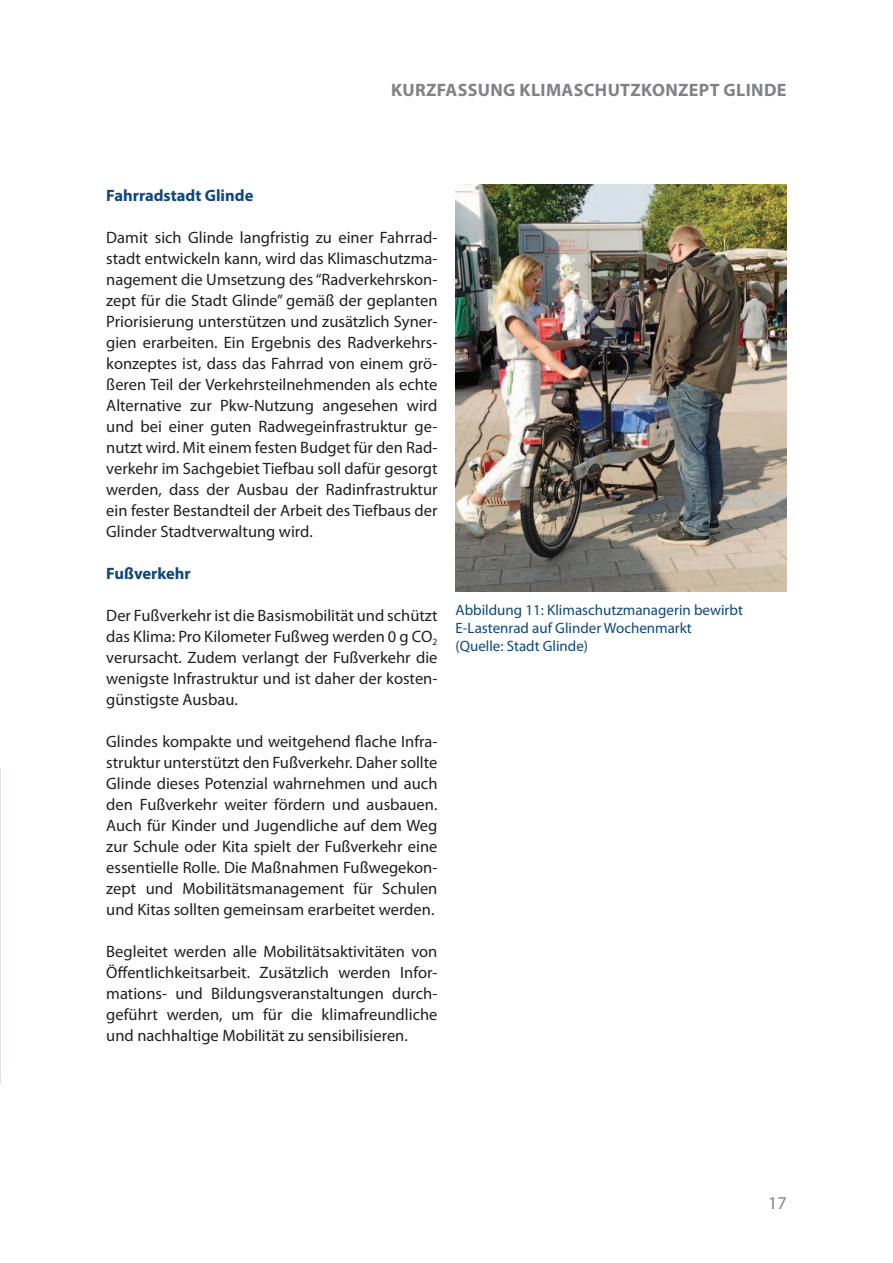
<style>
.page{position:relative;width:893px;height:1263px;background:#fff}
.page>*{position:absolute;margin:0;border:0;box-sizing:border-box;transform-origin:0 0}
.t1{font:700 18px "Myriad Pro";letter-spacing:.02em;color:#808285}
.t2{font:18px "Myriad Pro";color:#808285}
.t3{font:16.5px/21px "Myriad Pro";color:#231f20;text-align:justify}
.t4{font:700 16.5px "Myriad Pro";color:#0e4779}
.t5{font:15px/18px "Myriad Pro";color:#0e4779}
</style>
<div class="page">
<hr style="left:0;top:768px;width:1px;height:315px;background:#dfe1ea">
<img style="left:456px;top:185px;width:331px;height:406px">
<p class="t1" style="left:391px;top:78px;width:397px">KURZFASSUNG KLIMASCHUTZKONZEPT GLINDE</p>
<p class="t4" style="left:106px;top:185px;width:149px">FAHRRADSTADT GLINDE</p>
<p class="t3" style="left:106px;top:227px;width:333px">Damit sich Glinde langfristig zu einer Fahrrad&shy;stadt entwickeln kann, wird das Klimaschutzma&shy;nagement die Umsetzung des “Radverkehrskon&shy;zept für die Stadt Glinde” gemäß der geplanten Priorisierung unterstützen und zusätzlich Syner&shy;gien erarbeiten. Ein Ergebnis des Radverkehrs&shy;konzeptes ist, dass das Fahrrad von einem grö&shy;ßeren Teil der Verkehrsteilnehmenden als echte Alternative zur Pkw-Nutzung angesehen wird und bei einer guten Radwegeinfrastruktur ge&shy;nutzt wird. Mit einem festen Budget für den Rad&shy;verkehr im Sachgebiet Tiefbau soll dafür gesorgt werden, dass der Ausbau der Radinfrastruktur ein fester Bestandteil der Arbeit des Tiefbaus der Glinder Stadtverwaltung wird.</p>
<p class="t4" style="left:106px;top:563px;width:86px">FUßVERKEHR</p>
<p class="t3" style="left:106px;top:605px;width:333px">Der Fußverkehr ist die Basismobilität und schützt das Klima: Pro Kilometer Fußweg werden 0 g CO<sub>2 </sub>verursacht. Zudem verlangt der Fußverkehr die wenigste Infrastruktur und ist daher der kosten&shy;günstigste Ausbau.</p>
<p class="t3" style="left:106px;top:731px;width:333px">Glindes kompakte und weitgehend flache Infra&shy;struktur unterstützt den Fußverkehr. Daher sollte Glinde dieses Potenzial wahrnehmen und auch den Fußverkehr weiter fördern und ausbauen.<br>Auch für Kinder und Jugendliche auf dem Weg zur Schule oder Kita spielt der Fußverkehr eine essentielle Rolle. Die Maßnahmen Fußwegekon&shy;zept und Mobilitätsmanagement für Schulen und Kitas sollten gemeinsam erarbeitet werden.</p>
<p class="t3" style="left:106px;top:941px;width:333px">Begleitet werden alle Mobilitätsaktivitäten von Öffentlichkeitsarbeit. Zusätzlich werden Infor&shy;mations- und Bildungsveranstaltungen durch&shy;geführt werden, um für die klimafreundliche und nachhaltige Mobilität zu sensibilisieren.</p>
<p class="t5" style="left:456px;top:601px;width:289px">Abbildung 11: Klimaschutzmanagerin bewirbt<br>E-Lastenrad auf Glinder Wochenmarkt (Quelle: Stadt Glinde)</p>
<p class="t2" style="left:768px;top:1192px;width:20px">17</p>
</div>
